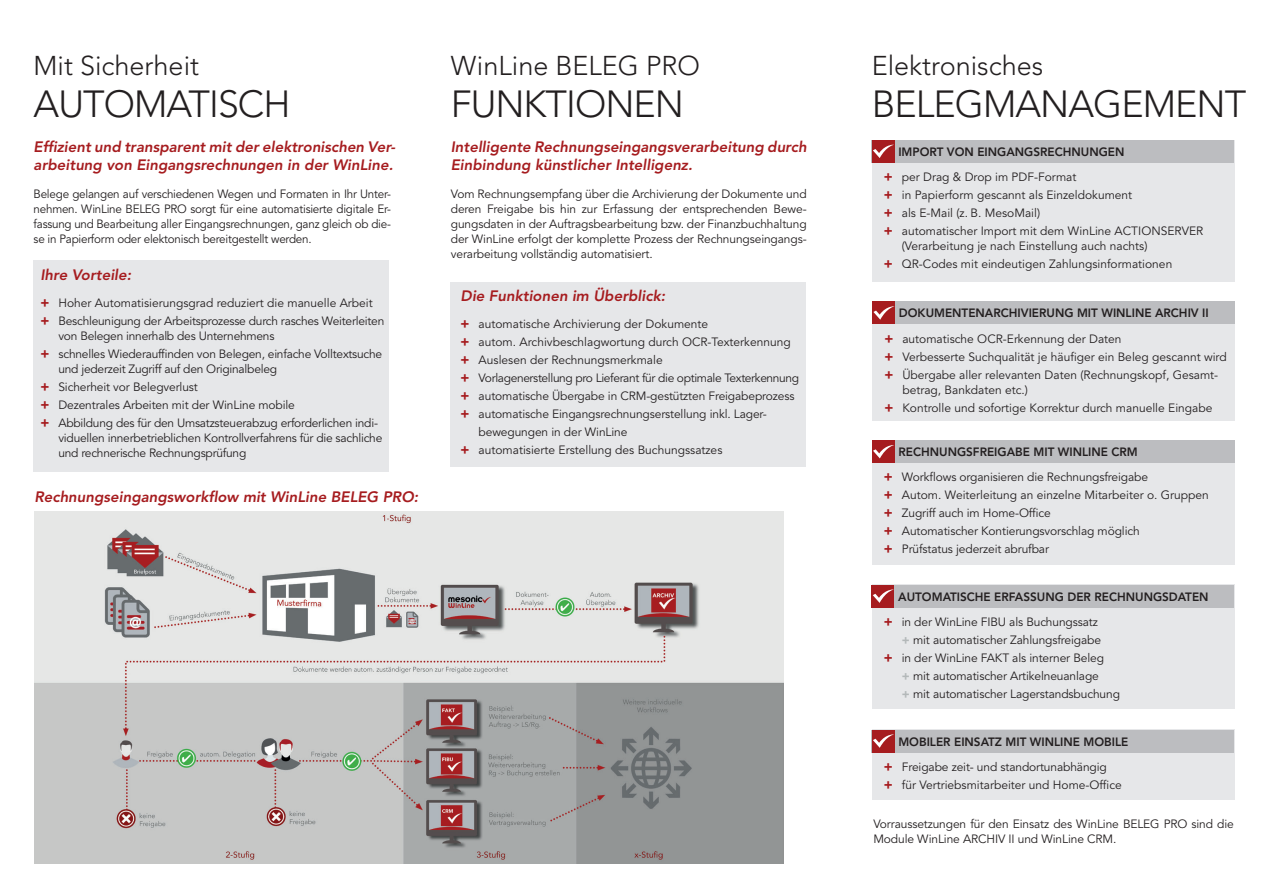
<style>
.page{position:relative;width:1263px;height:893px;background:#fff}
.page>*{position:absolute;margin:0;border:0;box-sizing:border-box;transform-origin:0 0}
.t1{font:300 37.5px "Avenir LT Pro";letter-spacing:-.025em;color:#231f20}
.t2{font:300 27px "Avenir LT Pro";color:#231f20}
.t3{font:italic 800 15px/18px "Avenir LT Pro";color:#a61c1f}
.t4{font:12px/18px "Avenir LT Pro";letter-spacing:-.01em;color:#231f20}
.t5{font:800 12px/25.2px "Avenir LT Pro";color:#231f20}
.t6{font:12px "Avenir LT Pro";letter-spacing:-.03em;color:#231f20}
.s1{font-weight:900;font-size:13.5px;color:#a61c1f}
.s2{font-weight:400}
.s3{font-weight:800}
.s4{font-weight:900;color:#b3b8b9}
</style>
<div class="page">
<div style="left:34px;top:260px;width:355px;height:211px;background:#e6e7e9"></div>
<img style="left:34px;top:512px;width:750px;height:351px">
<div style="left:451px;top:282px;width:355px;height:185px;background:#e6e7e9"></div>
<div style="left:872px;top:140px;width:362px;height:142px;background:#e6e7e9"></div>
<div style="left:872px;top:140px;width:362px;height:23px;background:#bcbdc0"></div>
<div style="left:872px;top:140px;width:22px;height:23px;background:#a61c1f"></div>
<svg style="left:873px;top:143px;width:22px;height:15px"></svg>
<div style="left:873px;top:301px;width:362px;height:120px;background:#e6e7e9"></div>
<div style="left:872px;top:302px;width:362px;height:22px;background:#bcbdc0"></div>
<div style="left:872px;top:302px;width:23px;height:22px;background:#a61c1f"></div>
<svg style="left:873px;top:306px;width:22px;height:14px"></svg>
<div style="left:872px;top:440px;width:362px;height:124px;background:#e6e7e9"></div>
<div style="left:872px;top:440px;width:362px;height:23px;background:#bcbdc0"></div>
<div style="left:872px;top:440px;width:22px;height:23px;background:#a61c1f"></div>
<svg style="left:873px;top:444px;width:22px;height:14px"></svg>
<div style="left:872px;top:585px;width:362px;height:124px;background:#e6e7e9"></div>
<div style="left:872px;top:585px;width:362px;height:22px;background:#bcbdc0"></div>
<div style="left:872px;top:585px;width:22px;height:22px;background:#a61c1f"></div>
<svg style="left:873px;top:589px;width:21px;height:14px"></svg>
<div style="left:872px;top:730px;width:362px;height:70px;background:#e6e7e9"></div>
<div style="left:872px;top:730px;width:362px;height:22px;background:#bcbdc0"></div>
<div style="left:872px;top:730px;width:22px;height:22px;background:#a61c1f"></div>
<svg style="left:873px;top:733px;width:22px;height:15px"></svg>
<h2 class="t2" style="left:34px;top:49px;width:167px">Mit Sicherheit</h2>
<h1 class="t1" style="left:34px;top:82px;width:258px">AUTOMATISCH</h1>
<p class="t3" style="left:34px;top:138px;width:363px">Effizient und transparent mit der elektronischen Ver&shy;arbeitung von Eingangsrechnungen in der WinLine.</p>
<p class="t4" style="left:34px;top:187px;width:359px;line-height:15px;text-align:justify">Belege gelangen auf verschiedenen Wegen und Formaten in Ihr Unter&shy;nehmen. WinLine BELEG PRO sorgt für eine automatisierte digitale Er&shy;fassung und Bearbeitung aller Eingangsrechnungen, ganz gleich ob die&shy;se in Papierform oder elektonisch bereitgestellt werden.</p>
<p class="t3" style="left:40px;top:266px;width:92px">Ihre Vorteile:</p>
<p class="t4" style="left:40px;top:294px;width:345px"><span class="s1">+</span> Hoher Automatisierungsgrad reduziert die manuelle Arbeit <span class="s1">+</span> Beschleunigung der Arbeitsprozesse durch rasches Weiterleiten</p>
<p class="t4" style="left:40px;top:327px;width:343px;text-indent:18px">von Belegen innerhalb des Unternehmens<br><span class="s1">+</span> schnelles Wiederauffinden von Belegen, einfache Volltextsuche</p>
<p class="t4" style="left:40px;top:360px;width:339px;text-indent:18px">und jederzeit Zugriff auf den Originalbeleg<br><span class="s1">+</span> Sicherheit vor Belegverlust<br><span class="s1">+</span> Dezentrales Arbeiten mit der WinLine mobile<br><span class="s1">+</span> Abbildung des für den Umsatzsteuerabzug erforderlichen indi-</p>
<p class="t4" style="left:58px;top:431px;width:325px;line-height:15px">viduellen innerbetrieblichen Kontrollverfahrens für die sachliche und rechnerische Rechnungsprüfung</p>
<p class="t3" style="left:34px;top:488px;width:385px">Rechnungseingangsworkflow mit WinLine BELEG PRO:</p>
<h2 class="t2" style="left:451px;top:49px;width:251px">WinLine BELEG PRO</h2>
<h1 class="t1" style="left:451px;top:82px;width:235px">FUNKTIONEN</h1>
<p class="t3" style="left:451px;top:138px;width:357px">Intelligente Rechnungseingangsverarbeitung durch<br>Einbindung künstlicher Intelligenz.</p>
<p class="t4" style="left:451px;top:187px;width:357px;line-height:15px;text-align:justify">Vom Rechnungsempfang über die Archivierung der Dokumente und deren Freigabe bis hin zur Erfassung der entsprechenden Bewe&shy;gungsdaten in der Auftragsbearbeitung bzw. der Finanzbuchhaltung der WinLine erfolgt der komplette Prozess der Rechnungseingangs&shy;verarbeitung vollständig automatisiert.</p>
<p class="t3" style="left:461px;top:287px;width:206px">Die Funktionen im Überblick:</p>
<p class="t4" style="left:461px;top:315px;width:249px"><span class="s1">+</span> automatische Archivierung der Dokumente</p>
<p class="t4" style="left:461px;top:333px;width:332px"><span class="s1">+</span> autom. Archivbeschlagwortung durch OCR-Texterkennung</p>
<p class="t4" style="left:461px;top:351px;width:204px"><span class="s1">+</span> Auslesen der Rechnungsmerkmale</p>
<p class="t6" style="left:461px;top:371px;width:340px"><span class="s1">+</span> Vorlagenerstellung pro Lieferant für die optimale Texterkennung</p>
<p class="t4" style="left:461px;top:387px;width:335px"><span class="s1">+</span> automatische Übergabe in CRM-gestützten Freigabeprozess</p>
<p class="t4" style="left:461px;top:405px;width:308px"><span class="s1">+</span> automatische Eingangsrechnungserstellung inkl. Lager-</p>
<p class="t4" style="left:479px;top:423px;width:150px">bewegungen in der WinLine</p>
<p class="t4" style="left:461px;top:441px;width:263px"><span class="s1">+</span> automatisierte Erstellung des Buchungssatzes</p>
<h2 class="t2" style="left:872px;top:49px;width:173px">Elektronisches</h2>
<h1 class="t1" style="left:872px;top:82px;width:376px">BELEGMANAGEMENT</h1>
<p class="t5" style="left:884px;top:139px;width:242px;text-indent:15px">IMPORT VON EINGANGSRECHNUNGEN <span class="s1">+</span> <span class="s2">per Drag &amp; Drop im PDF-Format</span></p>
<p class="t4" style="left:884px;top:186px;width:321px"><span class="s1">+</span> in Papierform gescannt als Einzeldokument<br><span class="s1">+</span> als E-Mail (z. B. MesoMail)<br><span class="s1">+</span> automatischer Import mit dem WinLine ACTIONSERVER</p>
<p class="t4" style="left:884px;top:237px;width:290px;text-align:center">(Verarbeitung je nach Einstellung auch nachts)<br><span class="s1">+</span> QR-Codes mit eindeutigen Zahlungsinformationen</p>
<p class="t5" style="left:884px;top:301px;width:326px;text-indent:15px">DOKUMENTENARCHIVIERUNG MIT WINLINE ARCHIV II <span class="s1">+</span> <span class="s2">automatische OCR-Erkennung der Daten</span></p>
<p class="t4" style="left:884px;top:348px;width:344px"><span class="s1">+</span> Verbesserte Suchqualität je häufiger ein Beleg gescannt wird <span class="s1">+</span> Übergabe aller relevanten Daten (Rechnungskopf, Gesamt-</p>
<p class="t4" style="left:884px;top:381px;width:330px;text-indent:18px">betrag, Bankdaten etc.)<br><span class="s1">+</span> Kontrolle und sofortige Korrektur durch manuelle Eingabe</p>
<p class="t4" style="left:884px;top:440px;width:266px;line-height:25.2px;text-align:center"><span class="s3">RECHNUNGSFREIGABE MIT WINLINE CRM<br></span><span class="s1">+</span> Workflows organisieren die Rechnungsfreigabe</p>
<p class="t4" style="left:884px;top:486px;width:326px"><span class="s1">+</span> Autom. Weiterleitung an einzelne Mitarbeiter o. Gruppen <span class="s1">+</span> Zugriff auch im Home-Office<br><span class="s1">+</span> Automatischer Kontierungsvorschlag möglich<br><span class="s1">+</span> Prüfstatus jederzeit abrufbar</p>
<p class="t5" style="left:884px;top:584px;width:326px;text-indent:15px">AUTOMATISCHE ERFASSUNG DER RECHNUNGSDATEN <span class="s1">+</span> <span class="s2">in der WinLine FIBU als Buchungssatz</span></p>
<p class="t4" style="left:902px;top:631px;width:201px"><span class="s4">+</span> mit automatischer Zahlungsfreigabe</p>
<p class="t4" style="left:884px;top:649px;width:222px"><span class="s1">+</span> in der WinLine FAKT als interner Beleg</p>
<p class="t4" style="left:902px;top:667px;width:199px"><span class="s4">+</span> mit automatischer Artikelneuanlage</p>
<p class="t4" style="left:902px;top:685px;width:220px"><span class="s4">+</span> mit automatischer Lagerstandsbuchung</p>
<p class="t4" style="left:884px;top:729px;width:246px;line-height:25.2px;text-indent:15px"><span class="s3">MOBILER EINSATZ MIT WINLINE MOBILE </span><span class="s1">+</span> Freigabe zeit- und standortunabhängig</p>
<p class="t4" style="left:884px;top:776px;width:239px"><span class="s1">+</span> für Vertriebsmitarbeiter und Home-Office</p>
<p class="t4" style="left:873px;top:816px;width:362px;line-height:15px">Vorraussetzungen für den Einsatz des WinLine BELEG PRO sind die<br>Module WinLine ARCHIV II und WinLine CRM.</p>
</div>
